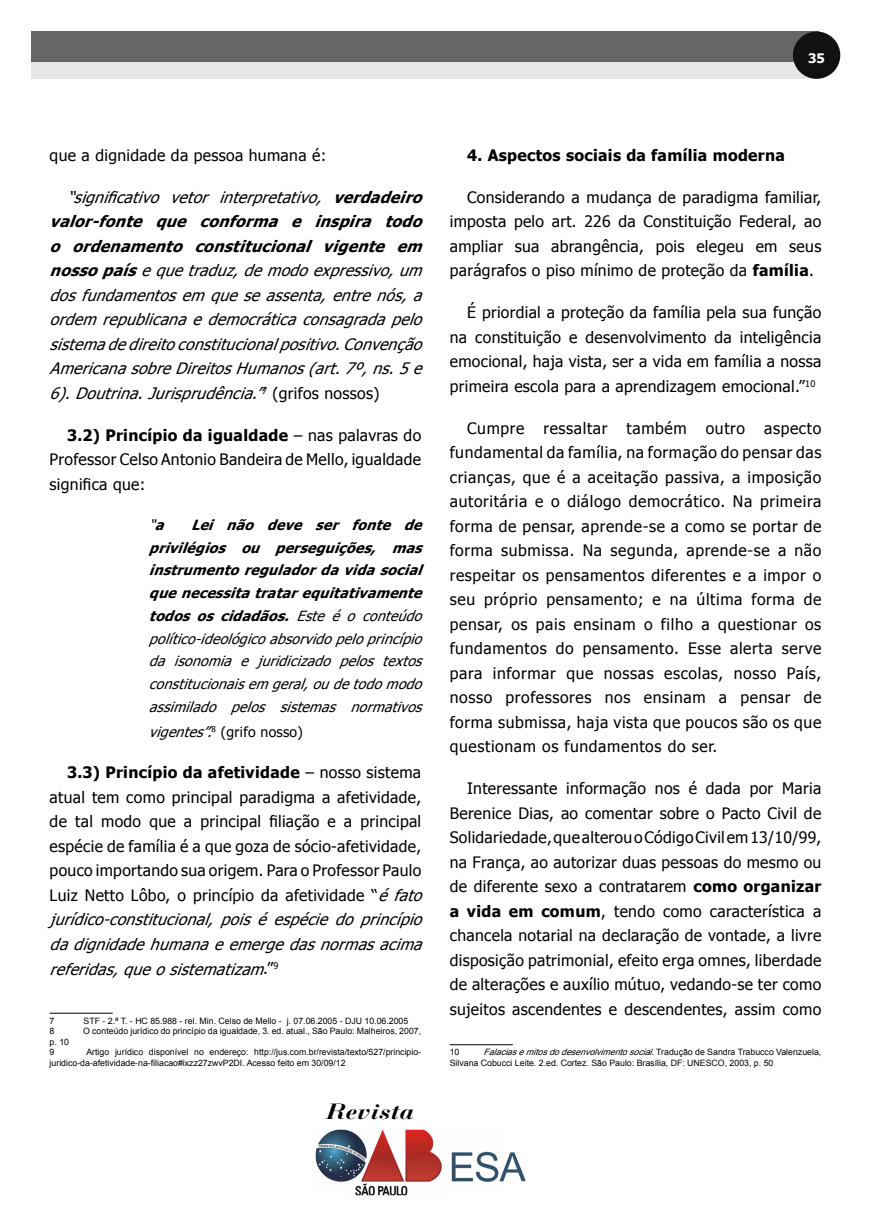
<style>
.page{position:relative;width:871px;height:1232px;background:#fff}
.page>*{position:absolute;margin:0;border:0;box-sizing:border-box;transform-origin:0 0}
.t1{font:italic 700 21.88px "Bauer Bodoni Std";color:#000;scale:1.2 1}
.t2{font:15.75px/24.5px "Tahoma";letter-spacing:.02em;color:#000;text-align:justify}
.t3{font:italic 15.75px/24.5px "Tahoma";color:#000;text-align:justify}
.t4{font:700 15.75px "Tahoma";letter-spacing:.02em;color:#000}
.t5{font:italic 14px/22.8px "Tahoma";color:#000;text-align:justify}
.t6{font:14px "Tahoma";letter-spacing:.02em;color:#000}
.t7{font:700 13.12px "Tahoma";color:#fff}
.t8{font:8.75px/10.5px "Arial";color:#000}
.s1{font-weight:700}
.s2{font-style:normal}
.s3{font-style:italic}
</style>
<div class="page">
<div style="left:32px;top:31px;width:787px;height:48px;background:#e6e7e8"></div>
<div style="left:32px;top:31px;width:787px;height:31px;background:#666"></div>
<div style="left:792px;top:31px;width:48px;height:48px;background:#111;border-radius:50%"></div>
<img style="left:315px;top:1129px;width:211px;height:67px">
<hr style="left:50px;top:1012px;width:63px;height:1px;background:#000">
<hr style="left:449px;top:1044px;width:63px;height:1px;background:#000">
<p class="t7" style="left:808px;top:49px;width:18px">35</p>
<p class="t2" style="left:50px;top:142px;width:278px">que a dignidade da pessoa humana é:</p>
<p class="t3" style="left:50px;top:184px;width:380px;text-indent:17px">“significativo vetor interpretativo, <span class="s1">verdadeiro valor-fonte que conforma e inspira todo o ordenamento constitucional vigente em nossopaís</span>equetraduz,demodoexpressivo,um dosfundamentosem queseassenta,entrenós,a ordem republicanaedemocráticaconsagradapelo sistemadedireitoconstitucionalpositivo.Convenção AmericanasobreDireitosHumanos(art.7º,ns.5e 6).Doutrina.Jurisprudência.”<sup>7</sup> <span class="s2">( g r i f o s n o s s o s )</span></p>
<p class="t2" style="left:50px;top:422px;width:373px;text-indent:17px"><span class="s1">3.2) Princípio da igualdade</span> – nas palavras do Professor Celso Antonio Bandeira de Mello, igualdade significa que:</p>
<p class="t5" style="left:149px;top:513px;width:22px">“<span class="s1">a</span></p>
<p class="t5" style="left:149px;top:513px;width:280px;text-indent:42px"><span class="s1">Lei não deve ser fonte de privilégios ou perseguições, mas instrumentoreguladordavidasocial quenecessitatratarequitativamente todos os cidadãos.</span> Este é o conteúdo político-ideológicoabsorvidopeloprincípio da isonomia e juridicizado pelos textos constitucionaisem geral,oudetodomodo assimilado pelos sistemas normativos</p>
<p class="t6" style="left:149px;top:722px;width:155px"><span class="s3">vigentes”.</span><sup>8</sup> (g ri fo n osso)</p>
<p class="t2" style="left:50px;top:759px;width:380px;text-align:left;text-indent:17px"><span class="s1">3.3) Princípio da afetividade</span> – nosso sistema atual tem como principal paradigma a afetividade, de tal modo que a principal filiação e a principal espécie de família é a que goza de sócio-afetividade, pouco importando sua origem. Para o Professor Paulo Luiz Netto Lôbo, o princípio da afetividade “<span class="s3">éfato jurídico-constitucional,poiséespéciedoprincípio dadignidadehumanaeemergedasnormasacima referidas,queosistematizam</span>. ” <sup>9</sup></p>
<p class="t8" style="left:50px;top:1015px;width:6px">7</p>
<p class="t8" style="left:84px;top:1015px;width:326px">STF - 2.ª T. - HC 85.988 - rel. Min. Celso de Mello - j. 07.06.2005 - DJU 10.06.2005</p>
<p class="t8" style="left:50px;top:1026px;width:6px">8</p>
<p class="t8" style="left:83px;top:1026px;width:339px">O conteúdo jurídico do princípio da igualdade, 3. ed. atual., São Paulo: Malheiros, 2007,</p>
<p class="t8" style="left:50px;top:1036px;width:21px">p. 10<br>9</p>
<p class="t8" style="left:50px;top:1047px;width:373px;text-indent:37px">Artigo jurídico disponível no endereço: http://jus.com.br/revista/texto/527/principio&shy;juridico-da-afetividade-na-filiacao#ixzz27zwvP2DI. Acesso feito em 30/09/12</p>
<h1 class="t1" style="left:327px;top:1097px;width:74px">Revista</h1>
<p class="t4" style="left:467px;top:144px;width:319px">4. Aspectos sociais da família moderna</p>
<p class="t2" style="left:449px;top:184px;width:373px;text-indent:17px">Considerando a mudança de paradigma familiar, imposta pelo art. 226 da Constituição Federal, ao ampliar sua abrangência, pois elegeu em seus parágrafos o piso mínimo de proteção da <span class="s1">família</span>.</p>
<p class="t2" style="left:449px;top:299px;width:373px;text-indent:17px">É priordial a proteção da família pela sua função na constituição e desenvolvimento da inteligência emocional, haja vista, ser a vida em família a nossa primeira escola para a aprendizagem emocional.”<sup>10</sup></p>
<p class="t2" style="left:449px;top:415px;width:373px;text-indent:17px">Cumpre ressaltar também outro aspecto fundamental da família, na formação do pensar das crianças, que é a aceitação passiva, a imposição autoritária e o diálogo democrático. Na primeira forma de pensar, aprende-se a como se portar de forma submissa. Na segunda, aprende-se a não respeitar os pensamentos diferentes e a impor o seu próprio pensamento; e na última forma de pensar, os pais ensinam o filho a questionar os fundamentos do pensamento. Esse alerta serve para informar que nossas escolas, nosso País, nosso professores nos ensinam a pensar de forma submissa, haja vista que poucos são os que questionam os fundamentos do ser.</p>
<p class="t2" style="left:449px;top:775px;width:373px;text-indent:17px">Interessante informação nos é dada por Maria Berenice Dias, ao comentar sobre o Pacto Civil de Solidariedade, que alterou o Código Civil em 13/10/99, na França, ao autorizar duas pessoas do mesmo ou de diferente sexo a contratarem <span class="s1">como organizar a vida em comum</span>, tendo como característica a chancela notarial na declaração de vontade, a livre disposição patrimonial, efeito erga omnes, liberdade de alterações e auxílio mútuo, vedando-se ter como sujeitos ascendentes e descendentes, assim como</p>
<p class="t8" style="left:449px;top:1047px;width:11px">10</p>
<p class="t8" style="left:449px;top:1047px;width:373px;text-indent:34px"><span class="s3">Falaciasemitosdodesenvolvimentosocial.</span>Tra d u çã o d e S a n d ra Tra b u cco Va l e n z u e l a ,<br>Silvana Cobucci Leite. 2.ed. Cortez. São Paulo: Brasília, DF: UNESCO, 2003, p. 50</p>
</div>
